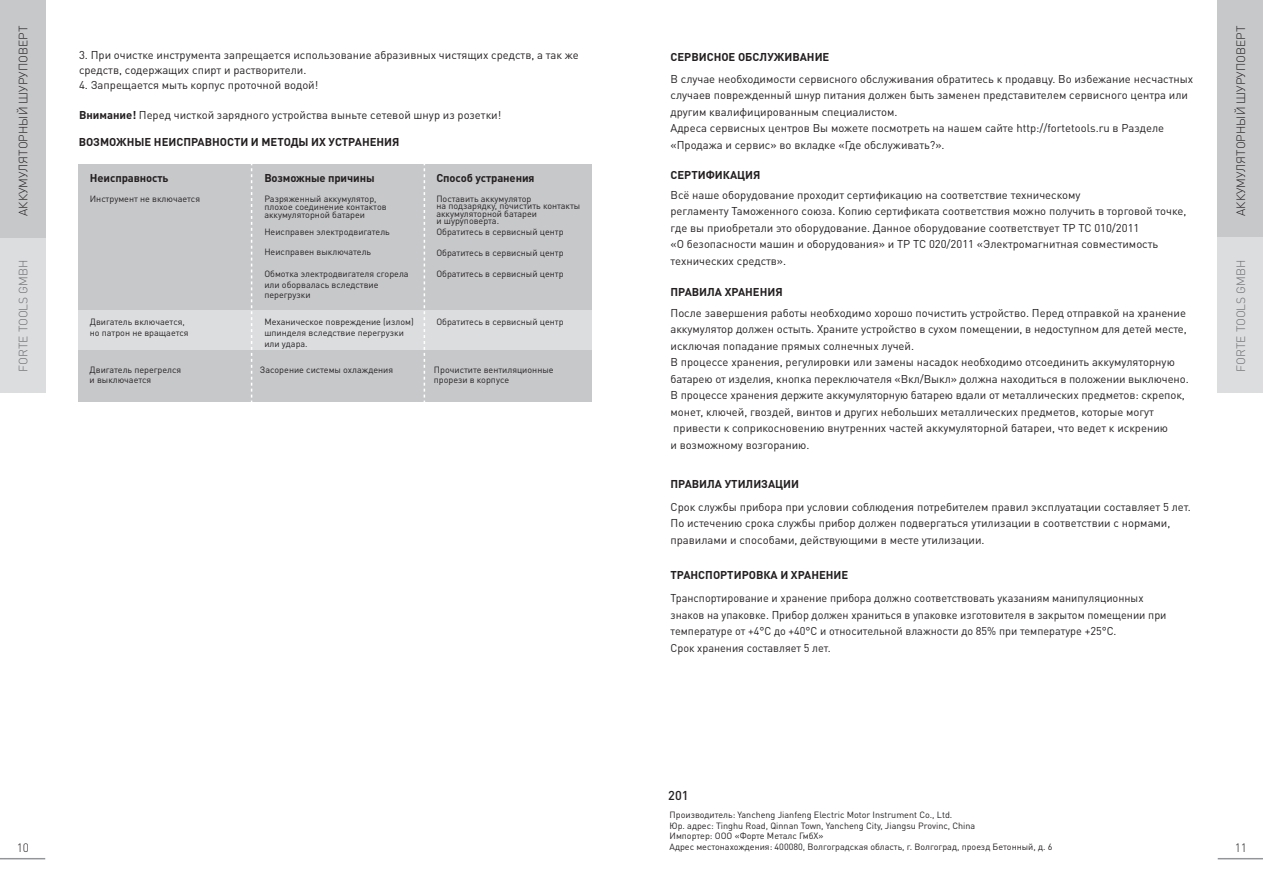
<style>
.page{position:relative;width:1263px;height:893px;background:#fff}
.page>*{position:absolute;margin:0;border:0;box-sizing:border-box;transform-origin:0 0}
.t1{font:500 12.75px "DIN Pro";color:#231f20}
.t2{font:300 12px "DIN Pro";color:#231f20}
.t3{font:300 12px "DIN Pro";color:#6c6d70}
.t4{font:11.25px/16.5px "DIN Pro";color:#231f20}
.t5{font:700 11.25px "DIN Pro";color:#231f20}
.t6{font:9px/10.5px "DIN Pro";color:#231f20}
.s1{font-weight:700}
</style>
<div class="page">
<div style="left:79px;top:310px;width:513px;height:41px;background:#dcdddf"></div>
<div style="left:1218px;top:0;width:45px;height:392px;background:#dcdddf"></div>
<div style="left:1218px;top:0;width:45px;height:236px;background:#c7c8ca"></div>
<div style="left:0;top:0;width:45px;height:392px;background:#dcdddf"></div>
<div style="left:0;top:0;width:45px;height:237px;background:#c7c8ca"></div>
<hr style="left:0;top:858px;width:45px;height:1px;background:#939598">
<hr style="left:1218px;top:858px;width:45px;height:1px;background:#939598">
<div style="left:79px;top:164px;width:513px;height:146px;background:#c7c8ca"></div>
<div style="left:79px;top:350px;width:513px;height:52px;background:#c7c8ca"></div>
<svg style="left:251px;top:164px;width:1px;height:238px"></svg>
<svg style="left:424px;top:164px;width:1px;height:238px"></svg>
<p class="t2" style="left:15px;top:216px;width:191px;rotate:-90deg">АККУМУЛЯТОРНЫЙ ШУРУПОВЕРТ</p>
<p class="t3" style="left:15px;top:371px;width:113px;rotate:-90deg">FORTE TOOLS GMBH</p>
<p class="t4" style="left:79px;top:47px;width:501px;line-height:15px">3. При очистке инструмента запрещается использование абразивных чистящих средств, а так же средств, содержащих спирт и растворители.</p>
<p class="t4" style="left:79px;top:77px;width:241px">4. Запрещается мыть корпус проточной водой!</p>
<p class="t4" style="left:79px;top:107px;width:424px"><span class="s1">Внимание!</span> Перед чисткой зарядного устройства выньте сетевой шнур из розетки!</p>
<p class="t5" style="left:79px;top:134px;width:322px">ВОЗМОЖНЫЕ НЕИСПРАВНОСТИ И МЕТОДЫ ИХ УСТРАНЕНИЯ</p>
<p class="t5" style="left:90px;top:170px;width:80px">Неисправность</p>
<p class="t5" style="left:264px;top:170px;width:112px">Возможные причины</p>
<p class="t5" style="left:436px;top:170px;width:100px">Способ устранения</p>
<p class="t6" style="left:436px;top:194px;width:145px;line-height:7.5px">Поставить аккумулятор<br>на подзарядку, почистить контакты аккумуляторной батареи<br>и шуруповерта.</p>
<p class="t6" style="left:436px;top:226px;width:129px">Обратитесь в сервисный центр</p>
<p class="t6" style="left:436px;top:247px;width:129px">Обратитесь в сервисный центр</p>
<p class="t6" style="left:436px;top:268px;width:129px">Обратитесь в сервисный центр</p>
<p class="t6" style="left:90px;top:316px;width:100px">Двигатель включается, но патрон не вращается</p>
<p class="t6" style="left:264px;top:316px;width:151px">Механическое повреждение (излом) шпинделя вследствие перегрузки или удара.</p>
<p class="t6" style="left:436px;top:316px;width:129px">Обратитесь в сервисный центр</p>
<p class="t6" style="left:434px;top:363px;width:121px">Прочистите вентиляционные прорези в корпусе</p>
<p class="t6" style="left:90px;top:193px;width:112px">Инструмент не включается</p>
<p class="t6" style="left:264px;top:194px;width:124px;line-height:8.2px">Разряженный аккумулятор, плохое соединение контактов аккумуляторной батареи</p>
<p class="t6" style="left:264px;top:226px;width:127px">Неисправен электродвигатель</p>
<p class="t6" style="left:264px;top:246px;width:108px">Неисправен выключатель</p>
<p class="t6" style="left:264px;top:269px;width:146px">Обмотка электродвигателя сгорела или оборвалась вследствие перегрузки</p>
<p class="t6" style="left:90px;top:363px;width:93px">Двигатель перегрелся и выключается</p>
<p class="t6" style="left:260px;top:364px;width:135px">Засорение системы охлаждения</p>
<p class="t5" style="left:670px;top:49px;width:160px">СЕРВИСНОЕ ОБСЛУЖИВАНИЕ</p>
<p class="t4" style="left:670px;top:70px;width:524px">В случае необходимости сервисного обслуживания обратитесь к продавцу. Во избежание несчастных случаев поврежденный шнур питания должен быть заменен представителем сервисного центра или другим квалифицированным специалистом.<br>Адреса сервисных центров Вы можете посмотреть на нашем сайте http://fortetools.ru в Разделе «Продажа и сервис» во вкладке «Где обслуживать?».</p>
<p class="t4" style="left:670px;top:186px;width:517px">Всё наше оборудование проходит сертификацию на соответствие техническому<br>регламенту Таможенного союза. Копию сертификата соответствия можно получить в торговой точке, где вы приобретали это оборудование. Данное оборудование соответствует ТР ТС 010/2011<br>«О безопасности машин и оборудования» и ТР ТС 020/2011 «Электромагнитная совместимость технических средств».</p>
<p class="t5" style="left:670px;top:167px;width:91px">СЕРТИФИКАЦИЯ</p>
<p class="t5" style="left:670px;top:284px;width:114px">ПРАВИЛА ХРАНЕНИЯ</p>
<p class="t4" style="left:670px;top:304px;width:520px">После завершения работы необходимо хорошо почистить устройство. Перед отправкой на хранение аккумулятор должен остыть. Храните устройство в сухом помещении, в недоступном для детей месте, исключая попадание прямых солнечных лучей.<br>В процессе хранения, регулировки или замены насадок необходимо отсоединить аккумуляторную батарею от изделия, кнопка переключателя «Вкл/Выкл» должна находиться в положении выключено.<br>В процессе хранения держите аккумуляторную батарею вдали от металлических предметов: скрепок, монет, ключей, гвоздей, винтов и других небольших металлических предметов, которые могут привести к соприкосновению внутренних частей аккумуляторной батареи, что ведет к искрению<br>и возможному возгоранию.</p>
<p class="t5" style="left:670px;top:476px;width:130px">ПРАВИЛА УТИЛИЗАЦИИ</p>
<p class="t4" style="left:670px;top:498px;width:522px">Срок службы прибора при условии соблюдения потребителем правил эксплуатации составляет 5 лет.<br>По истечению срока службы прибор должен подвергаться утилизации в соответствии с нормами, правилами и способами, действующими в месте утилизации.</p>
<p class="t5" style="left:670px;top:567px;width:179px">ТРАНСПОРТИРОВКА И ХРАНЕНИЕ</p>
<p class="t4" style="left:670px;top:589px;width:497px">Транспортирование и хранение прибора должно соответствовать указаниям манипуляционных знаков на упаковке. Прибор должен храниться в упаковке изготовителя в закрытом помещении при температуре от +4°С до +40°С и относительной влажности до 85% при температуре +25°С.<br>Срок хранения составляет 5 лет.</p>
<p class="t2" style="left:1233px;top:216px;width:191px;rotate:-90deg">АККУМУЛЯТОРНЫЙ ШУРУПОВЕРТ</p>
<p class="t3" style="left:1233px;top:371px;width:113px;rotate:-90deg">FORTE TOOLS GMBH</p>
<p class="t1" style="left:668px;top:787px;width:22px">201</p>
<p class="t6" style="left:669px;top:809px;width:384px">Производитель: Yancheng Jianfeng Electric Motor Instrument Co., Ltd.<br>Юр. адрес: Tinghu Road, Qinnan Town, Yancheng City, Jiangsu Provinc, China<br>Импортер: ООО «Форте Металс ГмбХ»<br>Адрес местонахождения: 400080, Волгоградская область, г. Волгоград, проезд Бетонный, д. 6</p>
<p class="t2" style="left:17px;top:839px;width:14px">10</p>
<p class="t2" style="left:1235px;top:839px;width:14px">11</p>
</div>
